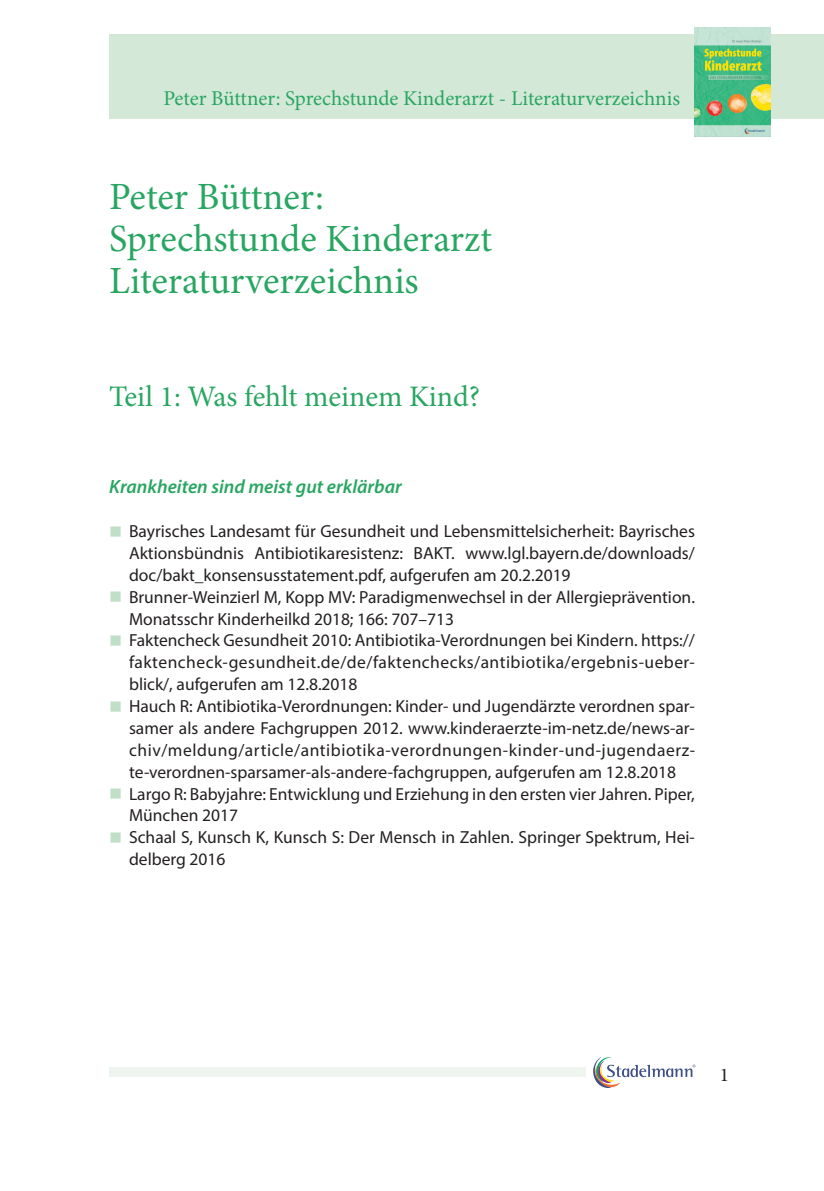
<style>
.page{position:relative;width:824px;height:1191px;background:#fff}
.page>*{position:absolute;margin:0;border:0;box-sizing:border-box;transform-origin:0 0}
.t1{font:38.5px/42px "Minion Pro";color:#28a661}
.t2{font:29.75px "Minion Pro";letter-spacing:-.005em;color:#28a661}
.t3{font:21px "Minion Pro";color:#28a661}
.t4{font:italic 600 19.25px "Myriad Pro";color:#28a661}
.t5{font:19.25px "Minion Pro";color:#231f20}
.t6{font:17.5px/21.9px "Myriad Pro";color:#231f20}
</style>
<div class="page">
<div style="left:109px;top:35px;width:714px;height:84px;background:#d4e8d7"></div>
<div style="left:109px;top:1067px;width:476px;height:9px;background:#edf5ee"></div>
<svg style="left:593px;top:1057px;width:102px;height:31px"></svg>
<img style="left:694px;top:27px;width:76px;height:110px">
<p class="t3" style="left:163px;top:84px;width:518px">Peter Büttner: Sprechstunde Kinderarzt - Literaturverzeichnis</p>
<h1 class="t1" style="left:109px;top:176px;width:384px">Peter Büttner:<br>Sprechstunde Kinderarzt<br>Literaturverzeichnis</h1>
<h2 class="t2" style="left:109px;top:376px;width:372px">Teil 1: Was fehlt meinem Kind?</h2>
<p class="t4" style="left:109px;top:474px;width:294px">Krankheiten sind meist gut erklärbar</p>
<p class="t6" style="left:129px;top:520px;width:567px">Bayrisches Landesamt für Gesundheit und Lebensmittelsicherheit: Bayrisches Aktionsbündnis Antibiotikaresistenz: BAKT. www.lgl.bayern.de/downloads/ doc/bakt_konsensusstatement.pdf, aufgerufen am 20.2.2019<br>Brunner-Weinzierl M, Kopp MV: Paradigmenwechsel in der Allergieprävention.<br>Monatsschr Kinderheilkd 2018; 166: 707–713<br>Faktencheck Gesundheit 2010: Antibiotika-Verordnungen bei Kindern. https:// faktencheck-gesundheit.de/de/faktenchecks/antibiotika/ergebnis-ueber&shy;blick/, aufgerufen am 12.8.2018<br>Hauch R: Antibiotika-Verordnungen: Kinder- und Jugendärzte verordnen spar&shy;samer als andere Fachgruppen 2012. www.kinderaerzte-im-netz.de/news-ar&shy;chiv/meldung/article/antibiotika-verordnungen-kinder-und-jugendaerz&shy;te-verordnen-sparsamer-als-andere-fachgruppen, aufgerufen am 12.8.2018<br>Largo R: Babyjahre: Entwicklung und Erziehung in den ersten vier Jahren. Piper, München 2017<br>Schaal S, Kunsch K, Kunsch S: Der Mensch in Zahlen. Springer Spektrum, Hei&shy;delberg 2016</p>
<p class="t5" style="left:719px;top:1061px;width:11px">1</p>
</div>
